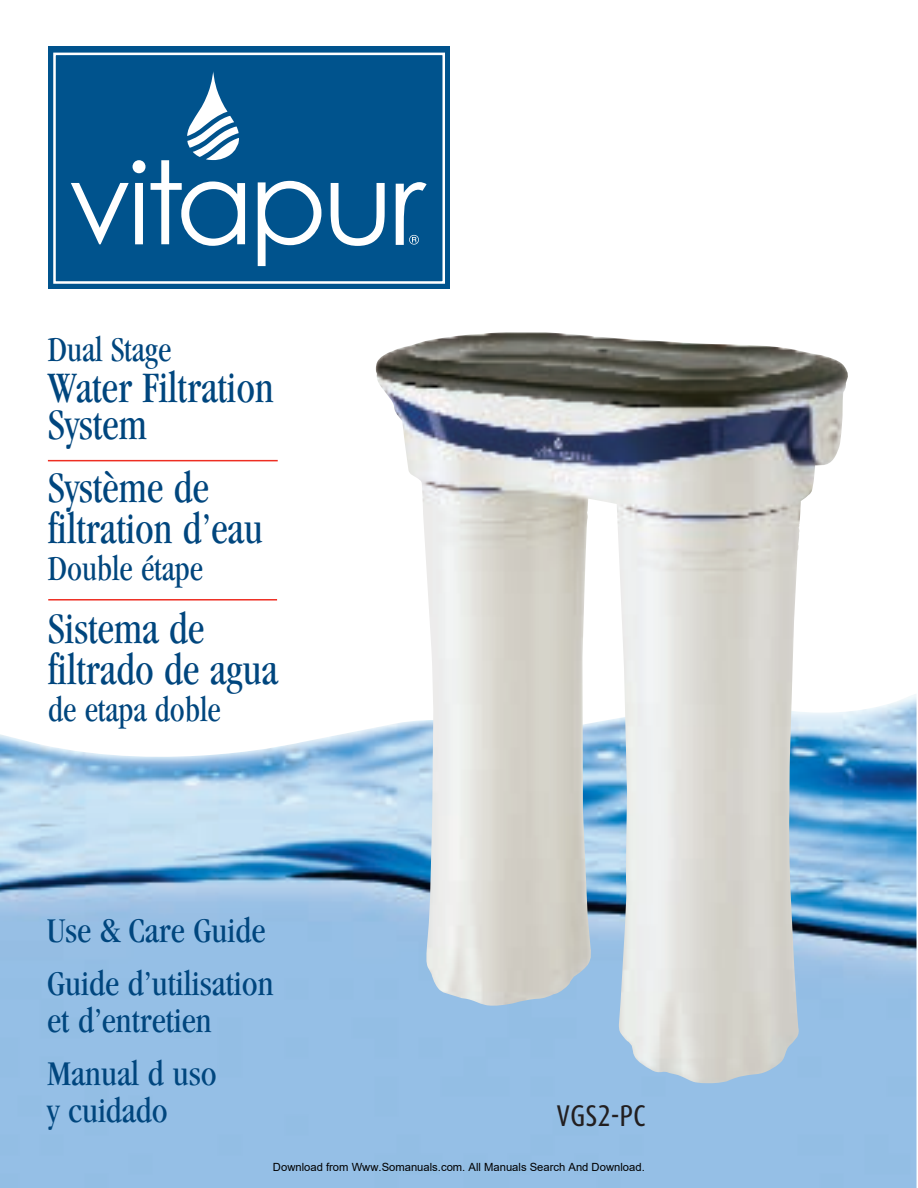
<style>
.page{position:relative;width:918px;height:1188px;background:#fff}
.page>*{position:absolute;margin:0;border:0;box-sizing:border-box;transform-origin:0 0}
.t1{font:condensed 45px/40.5px "Garamond";color:#00467e;scale:.94 1}
.t2{font:condensed 36px/52.5px "Garamond";color:#00467e}
.t3{font:condensed 36px "Garamond";color:#00467e;scale:.94 1}
.t4{font:30px "Dax Condensed";color:#231f20}
.t5{font:11.25px "Arial";color:#000}
</style>
<div class="page">
<img style="left:0;top:694px;width:917px;height:494px">
<img style="left:375px;top:332px;width:474px;height:751px">
<hr style="left:48px;top:460px;width:230px;height:1px;background:#ee2e22">
<hr style="left:48px;top:599px;width:229px;height:2px;background:#ee2e22">
<div style="left:48px;top:46px;width:402px;height:243px;background:#00538d"></div>
<div style="left:53px;top:53px;width:392px;height:231px;border:3px solid #fff"></div>
<svg style="left:258px;top:181px;width:63px;height:85px"></svg>
<svg style="left:331px;top:183px;width:54px;height:63px"></svg>
<svg style="left:396px;top:182px;width:31px;height:63px"></svg>
<svg style="left:71px;top:71px;width:174px;height:175px"></svg>
<p class="t3" style="left:48px;top:336px;width:132px">Dual Stage</p>
<p class="t1" style="left:48px;top:372px;width:242px;line-height:37.5px">Water Filtration<br>System</p>
<p class="t1" style="left:48px;top:471px;width:230px">Système de filtration d’eau</p>
<p class="t3" style="left:48px;top:555px;width:166px">Double étape</p>
<p class="t1" style="left:48px;top:612px;width:246px">Sistema de filtrado de agua</p>
<p class="t3" style="left:48px;top:696px;width:185px">de etapa doble</p>
<p class="t2" style="left:47px;top:907px;width:228px">Use &amp; Care Guide<br>Guide d’utilisation</p>
<p class="t2" style="left:47px;top:997px;width:171px">et d’entretien<br>Manual d uso</p>
<p class="t2" style="left:47px;top:1087px;width:122px">y cuidado</p>
<p class="t4" style="left:557px;top:1103px;width:91px">VGS2-PC</p>
<p class="t5" style="left:273px;top:1160px;width:373px">Download from Www.Somanuals.com. All Manuals Search And Download.</p>
</div>
